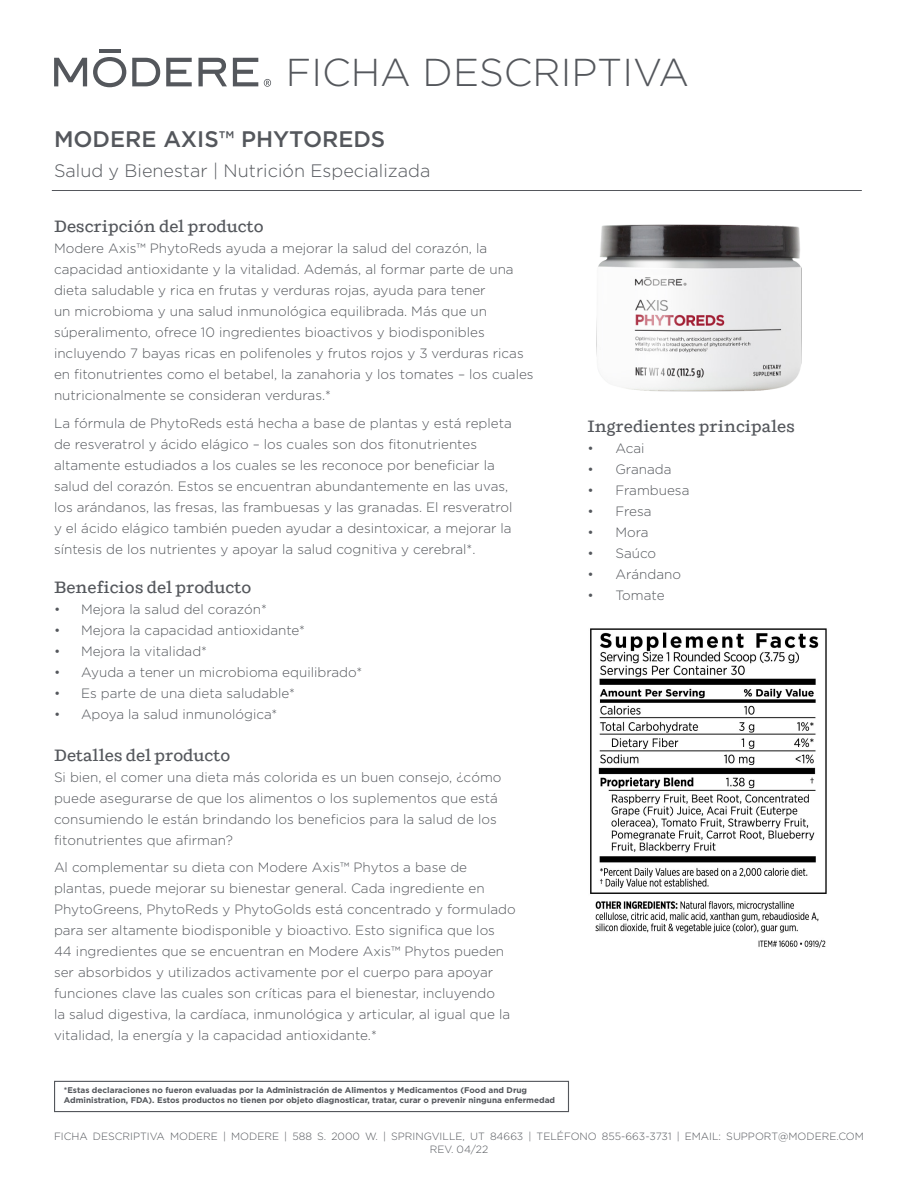
<style>
.page{position:relative;width:918px;height:1188px;background:#fff}
.page>*{position:absolute;margin:0;border:0;box-sizing:border-box;transform-origin:0 0}
.t1{font:300 38.85px "Gotham";color:#54575c}
.t2{font:500 22.5px "Gotham";color:#54575c}
.t3{font:300 18px "Gotham";color:#54575c}
.t4{font:500 16.5px "Shift";color:#54575c}
.t5{font:300 13.5px/21px "Gotham";color:#54575c}
.t6{font:300 10.5px/12.6px "Gotham";color:#54575c;text-align:center}
.t7{font:700 8.25px/9.9px "Gotham";color:#54575c}
</style>
<div class="page">
<svg style="left:132px;top:58px;width:28px;height:28px"></svg>
<svg style="left:166px;top:58px;width:26px;height:28px"></svg>
<svg style="left:199px;top:58px;width:28px;height:28px"></svg>
<svg style="left:233px;top:58px;width:25px;height:28px"></svg>
<svg style="left:93px;top:57px;width:33px;height:30px"></svg>
<hr style="left:99px;top:49px;width:22px;height:4px;background:#54575c">
<svg style="left:54px;top:58px;width:33px;height:28px"></svg>
<svg style="left:264px;top:79px;width:7px;height:8px"></svg>
<img style="left:590px;top:628px;width:237px;height:320px">
<img style="left:596px;top:224px;width:206px;height:168px">
<hr style="left:52px;top:190px;width:810px;height:1px;background:#54575c">
<div style="left:54px;top:1081px;width:515px;height:31px;border:1px solid #54575c"></div>
<h1 class="t1" style="left:286px;top:51px;width:405px">FICHA DESCRIPTIVA</h1>
<p class="t2" style="left:54px;top:126px;width:333px">MODERE AXIS™ PHYTOREDS</p>
<p class="t3" style="left:54px;top:161px;width:378px">Salud y Bienestar | Nutrición Especializada</p>
<p class="t4" style="left:54px;top:216px;width:211px">Descripción del producto</p>
<p class="t5" style="left:54px;top:237px;width:481px">Modere Axis™ PhytoReds ayuda a mejorar la salud del corazón, la capacidad antioxidante y la vitalidad. Además, al formar parte de una dieta saludable y rica en frutas y verduras rojas, ayuda para tener<br>un microbioma y una salud inmunológica equilibrada. Más que un súperalimento, ofrece 10 ingredientes bioactivos y biodisponibles incluyendo 7 bayas ricas en polifenoles y frutos rojos y 3 verduras ricas en fitonutrientes como el betabel, la zanahoria y los tomates – los cuales nutricionalmente se consideran verduras.*</p>
<p class="t5" style="left:54px;top:412px;width:460px">La fórmula de PhytoReds está hecha a base de plantas y está repleta de resveratrol y ácido elágico – los cuales son dos fitonutrientes altamente estudiados a los cuales se les reconoce por beneficiar la salud del corazón. Estos se encuentran abundantemente en las uvas, los arándanos, las fresas, las frambuesas y las granadas. El resveratrol y el ácido elágico también pueden ayudar a desintoxicar, a mejorar la síntesis de los nutrientes y apoyar la salud cognitiva y cerebral*.</p>
<p class="t4" style="left:54px;top:578px;width:199px">Beneficios del producto</p>
<p class="t5" style="left:54px;top:599px;width:214px">• Mejora la salud del corazón*</p>
<p class="t5" style="left:54px;top:620px;width:252px">• Mejora la capacidad antioxidante*</p>
<p class="t5" style="left:54px;top:641px;width:155px">• Mejora la vitalidad*</p>
<p class="t5" style="left:54px;top:662px;width:310px">• Ayuda a tener un microbioma equilibrado*</p>
<p class="t5" style="left:54px;top:683px;width:242px">• Es parte de una dieta saludable*</p>
<p class="t5" style="left:54px;top:704px;width:225px">• Apoya la salud inmunológica*</p>
<p class="t4" style="left:54px;top:745px;width:178px">Detalles del producto</p>
<p class="t5" style="left:54px;top:766px;width:449px">Si bien, el comer una dieta más colorida es un buen consejo, ¿cómo</p>
<p class="t5" style="left:54px;top:787px;width:445px">puede asegurarse de que los alimentos o los suplementos que está</p>
<p class="t5" style="left:54px;top:808px;width:444px">consumiendo le están brindando los beneficios para la salud de los</p>
<p class="t5" style="left:54px;top:829px;width:180px">fitonutrientes que afirman?</p>
<p class="t5" style="left:54px;top:857px;width:463px">Al complementar su dieta con Modere Axis™ Phytos a base de plantas, puede mejorar su bienestar general. Cada ingrediente en PhytoGreens, PhytoReds y PhytoGolds está concentrado y formulado para ser altamente biodisponible y bioactivo. Esto significa que los 44 ingredientes que se encuentran en Modere Axis™ Phytos pueden ser absorbidos y utilizados activamente por el cuerpo para apoyar funciones clave las cuales son críticas para el bienestar, incluyendo<br>la salud digestiva, la cardíaca, inmunológica y articular, al igual que la vitalidad, la energía y la capacidad antioxidante.*</p>
<p class="t7" style="left:64px;top:1085px;width:493px">*Estas declaraciones no fueron evaluadas por la Administración de Alimentos y Medicamentos (Food and Drug<br>Administration, FDA). Estos productos no tienen por objeto diagnosticar, tratar, curar o prevenir ninguna enfermedad</p>
<p class="t4" style="left:587px;top:416px;width:209px">Ingredientes principales</p>
<p class="t5" style="left:587px;top:437px;width:59px">• Acai</p>
<p class="t5" style="left:587px;top:458px;width:86px">• Granada</p>
<p class="t5" style="left:587px;top:479px;width:103px">• Frambuesa</p>
<p class="t5" style="left:587px;top:500px;width:66px">• Fresa</p>
<p class="t5" style="left:587px;top:521px;width:63px">• Mora</p>
<p class="t5" style="left:587px;top:542px;width:70px">• Saúco</p>
<p class="t5" style="left:587px;top:563px;width:95px">• Arándano</p>
<p class="t5" style="left:587px;top:584px;width:79px">• Tomate</p>
<p class="t6" style="left:54px;top:1130px;width:812px">FICHA DESCRIPTIVA MODERE | MODERE | 588 S. 2000 W. | SPRINGVILLE, UT 84663 | TELÉFONO 855-663-3731 | EMAIL: SUPPORT@MODERE.COM<br>REV. 04/22</p>
</div>
